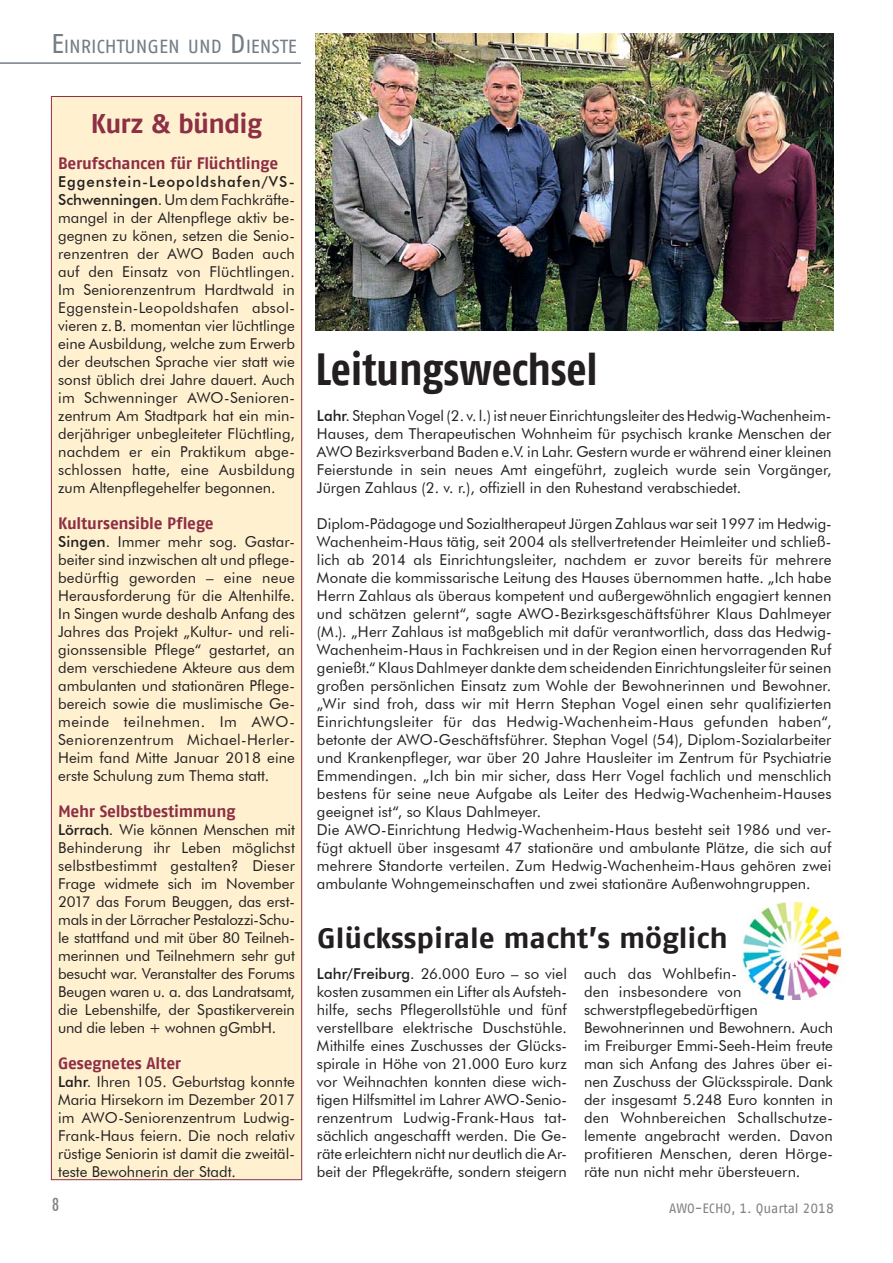
<style>
.page{position:relative;width:893px;height:1263px;background:#fff}
.page>*{position:absolute;margin:0;border:0;box-sizing:border-box;transform-origin:0 0}
.t1{font:700 45px "AWO Fago Cond";color:#231f20}
.t2{font:700 28.5px "AWO Fago Office";color:#231f20;scale:1.05 1}
.t3{font:700 27px "AWO Fago Office";letter-spacing:-.03em;color:#8d2f45}
.t4{font:18.9px "AWO Fago Office";color:#747c84}
.t5{font:500 condensed 18px "Futura BT";color:#808285}
.t6{font:700 16.5px "AWO Fago Office";letter-spacing:-.015em;color:#8d2f45}
.t7{font:15px/18px "Futura BT";letter-spacing:.005em;color:#231f20;text-align:justify}
.t8{font:13.5px "AWO Fago Office";color:#808285}
.s1{font-size:27px}
.s2{font-weight:500}
</style>
<div class="page">
<hr style="left:0;top:62px;width:301px;height:2px;background:#747c84">
<div style="left:51px;top:96px;width:251px;height:1084px;background:#fff1d0"></div>
<img style="left:315px;top:34px;width:518px;height:297px">
<img style="left:742px;top:903px;width:102px;height:96px">
<p class="t4" style="left:51px;top:35px;width:247px"><span class="s1">E</span>INRICHTUNGEN UND <span class="s1">D</span>IENSTE</p>
<h3 class="t3" style="left:91px;top:111px;width:173px">Kurz &amp; bündig</h3>
<p class="t6" style="left:58px;top:155px;width:222px">Berufschancen für Flüchtlinge</p>
<p class="t7" style="left:58px;top:172px;width:238px"><span class="s2">Eggenstein-Leopoldshafen/VS-Schwenningen.</span> Um dem Fachkräfte&shy;mangel in der Altenpflege aktiv be&shy;gegnen zu könen, setzen die Senio&shy;renzentren der AWO Baden auch auf den Einsatz von Flüchtlingen.<br>Im Seniorenzentrum Hardtwald in Eggenstein-Leopoldshafen absol&shy;vieren z. B. momentan vier lüchtlinge eine Ausbildung, welche zum Erwerb der deutschen Sprache vier statt wie sonst üblich drei Jahre dauert. Auch im Schwenninger AWO-Senioren&shy;zentrum Am Stadtpark hat ein min&shy;derjähriger unbegleiteter Flüchtling, nachdem er ein Praktikum abge&shy;schlossen hatte, eine Ausbildung zum Altenpflegehelfer begonnen.</p>
<p class="t6" style="left:58px;top:515px;width:157px">Kultursensible Pflege</p>
<p class="t7" style="left:58px;top:532px;width:238px"><span class="s2">Singen.</span> Immer mehr sog. Gastar&shy;beiter sind inzwischen alt und pflege&shy;bedürftig geworden – eine neue Herausforderung für die Altenhilfe.<br>In Singen wurde deshalb Anfang des Jahres das Projekt „Kultur- und reli&shy;gionssensible Pflege“ gestartet, an dem verschiedene Akteure aus dem ambulanten und stationären Pflege&shy;bereich sowie die muslimische Ge&shy;meinde teilnehmen. Im AWO-Seniorenzentrum Michael-Herler-Heim fand Mitte Januar 2018 eine erste Schulung zum Thema statt.</p>
<p class="t6" style="left:58px;top:803px;width:179px">Mehr Selbstbestimmung</p>
<p class="t7" style="left:58px;top:820px;width:238px"><span class="s2">Lörrach.</span> Wie können Menschen mit Behinderung ihr Leben möglichst selbstbestimmt gestalten? Dieser Frage widmete sich im November 2017 das Forum Beuggen, das erst&shy;mals in der Lörracher Pestalozzi-Schu&shy;le stattfand und mit über 80 Teilneh&shy;merinnen und Teilnehmern sehr gut besucht war. Veranstalter des Forums Beugen waren u. a. das Landratsamt, die Lebenshilfe, der Spastikerverein und die leben + wohnen gGmbH.</p>
<p class="t6" style="left:58px;top:1055px;width:124px">Gesegnetes Alter</p>
<p class="t7" style="left:58px;top:1072px;width:238px"><span class="s2">Lahr.</span> Ihren 105. Geburtstag konnte Maria Hirsekorn im Dezember 2017 im AWO-Seniorenzentrum Ludwig-Frank-Haus feiern. Die noch relativ rüstige Seniorin ist damit die zweitäl&shy;teste Bewohnerin der Stadt.</p>
<p class="t5" style="left:52px;top:1193px;width:8px">8</p>
<h1 class="t1" style="left:315px;top:342px;width:284px">Leitungswechsel</h1>
<p class="t7" style="left:317px;top:406px;width:516px"><span class="s2">Lahr.</span> Stephan Vogel (2. v. l.) ist neuer Einrichtungsleiter des Hedwig-Wachenheim-Hauses, dem Therapeutischen Wohnheim für psychisch kranke Menschen der AWO Bezirksverband Baden e.V. in Lahr. Gestern wurde er während einer kleinen Feierstunde in sein neues Amt eingeführt, zugleich wurde sein Vorgänger, Jürgen Zahlaus (2. v. r.), offiziell in den Ruhestand verabschiedet.</p>
<p class="t7" style="left:317px;top:514px;width:516px;text-align:left">Diplom-Pädagoge und Sozialtherapeut Jürgen Zahlaus war seit 1997 im Hedwig-Wachenheim-Haus tätig, seit 2004 als stellvertretender Heimleiter und schließ&shy;lich ab 2014 als Einrichtungsleiter, nachdem er zuvor bereits für mehrere Monate die kommissarische Leitung des Hauses übernommen hatte. „Ich habe Herrn Zahlaus als überaus kompetent und außergewöhnlich engagiert kennen und schätzen gelernt“, sagte AWO-Bezirksgeschäftsführer Klaus Dahlmeyer (M.). „Herr Zahlaus ist maßgeblich mit dafür verantwortlich, dass das Hedwig-Wachenheim-Haus in Fachkreisen und in der Region einen hervorragenden Ruf genießt.“ Klaus Dahlmeyer dankte dem scheidenden Einrichtungsleiter für seinen großen persönlichen Einsatz zum Wohle der Bewohnerinnen und Bewohner. „Wir sind froh, dass wir mit Herrn Stephan Vogel einen sehr qualifizierten Einrichtungsleiter für das Hedwig-Wachenheim-Haus gefunden haben“, betonte der AWO-Geschäftsführer. Stephan Vogel (54), Diplom-Sozialarbeiter und Krankenpfleger, war über 20 Jahre Hausleiter im Zentrum für Psychiatrie Emmendingen. „Ich bin mir sicher, dass Herr Vogel fachlich und menschlich bestens für seine neue Aufgabe als Leiter des Hedwig-Wachenheim-Hauses geeignet ist“, so Klaus Dahlmeyer.<br>Die AWO-Einrichtung Hedwig-Wachenheim-Haus besteht seit 1986 und ver&shy;fügt aktuell über insgesamt 47 stationäre und ambulante Plätze, die sich auf mehrere Standorte verteilen. Zum Hedwig-Wachenheim-Haus gehören zwei ambulante Wohngemeinschaften und zwei stationäre Außenwohngruppen.</p>
<h2 class="t2" style="left:317px;top:925px;width:392px">Glücksspirale macht’s möglich</h2>
<p class="t7" style="left:317px;top:964px;width:251px"><span class="s2">Lahr/Freiburg.</span> 26.000 Euro – so viel kosten zusammen ein Lifter als Aufsteh&shy;hilfe, sechs Pflegerollstühle und fünf verstellbare elektrische Duschstühle.<br>Mithilfe eines Zuschusses der Glücks&shy;spirale in Höhe von 21.000 Euro kurz vor Weihnachten konnten diese wich&shy;tigen Hilfsmittel im Lahrer AWO-Senio&shy;renzentrum Ludwig-Frank-Haus tat&shy;sächlich angeschafft werden. Die Ge&shy;räte erleichtern nicht nur deutlich die Ar&shy;beit der Pflegekräfte, sondern steigern</p>
<p class="t7" style="left:584px;top:964px;width:251px;text-align:left">auch das Wohlbefin-<br>den insbesondere von schwerstpflegebedürftigen<br>Bewohnerinnen und Bewohnern. Auch im Freiburger Emmi-Seeh-Heim freute man sich Anfang des Jahres über ei&shy;nen Zuschuss der Glücksspirale. Dank der insgesamt 5.248 Euro konnten in den Wohnbereichen Schallschutze&shy;lemente angebracht werden. Davon profitieren Menschen, deren Hörge&shy;räte nun nicht mehr übersteuern.</p>
<p class="t8" style="left:669px;top:1200px;width:166px">AWO-ECHO, 1. Quartal 2018</p>
</div>
